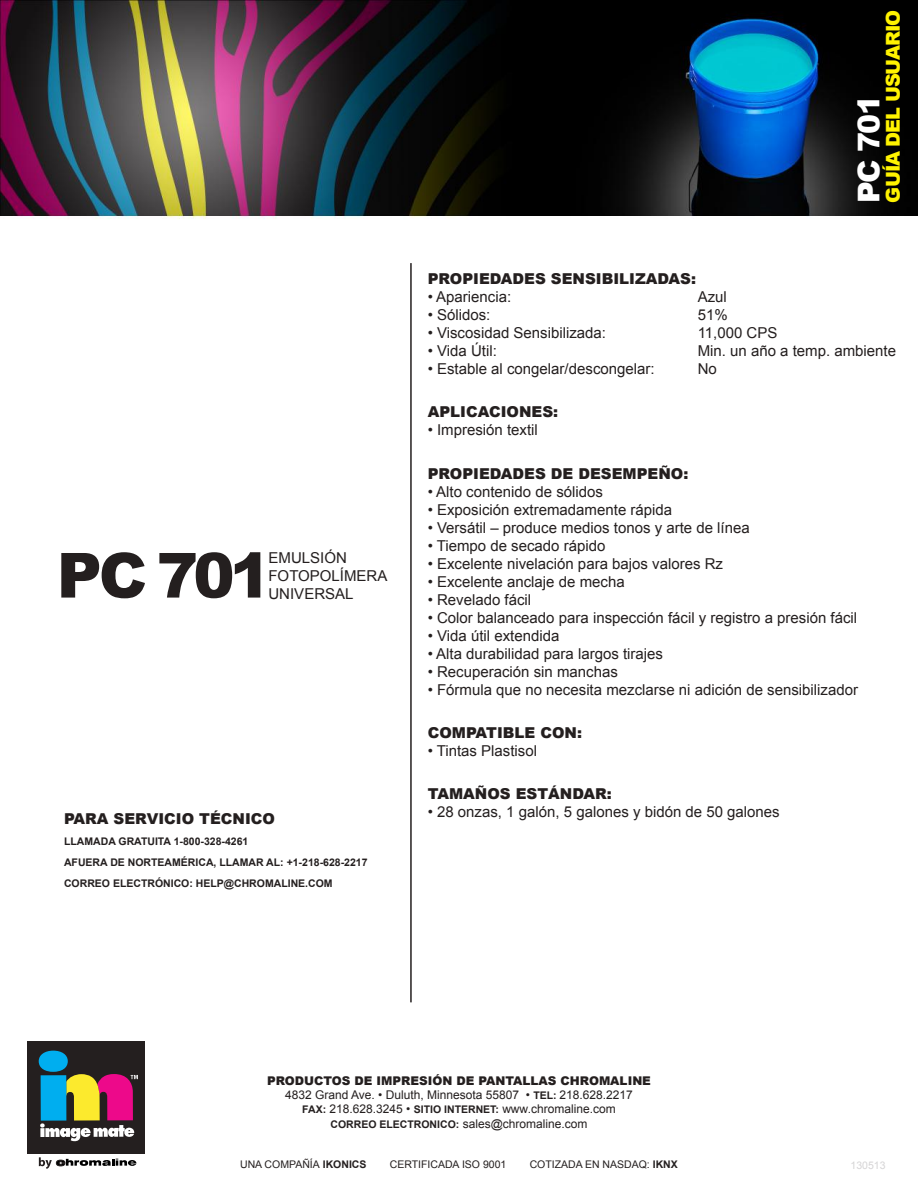
<style>
.page{position:relative;width:918px;height:1188px;background:#fff}
.page>*{position:absolute;margin:0;border:0;box-sizing:border-box;transform-origin:0 0}
.t1{font:900 62.25px "Arial";color:#241f1f}
.t2{font:900 30px "Arial";color:#fff}
.t3{font:900 19.2px "Arial";letter-spacing:-.05em;color:#fff300}
.t4{font:15px/18px "Arial";color:#241f1f}
.t5{font:900 15px "Arial";color:#241f1f}
.t6{font:12px/14.4px "Arial";color:#241f1f;text-align:center}
.t7{font:700 10.5px/21px "Arial";color:#241f1f}
.t8{font:10.5px "Arial";color:#241f1f}
.t9{font:10.5px "Arial";color:#d5d4d5}
.s1{font-weight:900}
.s2{font-weight:700;font-size:10.5px}
.s3{font-weight:700}
</style>
<div class="page">
<img style="left:0;top:0;width:918px;height:1166px">
<div style="left:27px;top:1041px;width:118px;height:113px;background:#241f1f"></div>
<svg style="left:39px;top:1157px;width:97px;height:12px"></svg>
<div style="left:39px;top:1051px;width:29px;height:21px;background:#00aeef;border-radius:50%"></div>
<svg style="left:40px;top:1074px;width:98px;height:67px"></svg>
<hr style="left:410px;top:263px;width:2px;height:739px;background:#241f1f">
<h1 class="t1" style="left:57px;top:530px;width:216px">PC 701</h1>
<p class="t4" style="left:268px;top:549px;width:120px">EMULSIÓN<br>FOTOPOLÍMERA<br>UNIVERSAL</p>
<p class="t5" style="left:64px;top:808px;width:212px">PARA SERVICIO TÉCNICO</p>
<p class="t7" style="left:64px;top:831px;width:305px">LLAMADA GRATUITA 1-800-328-4261<br>AFUERA DE NORTEAMÉRICA, LLAMAR AL: +1-218-628-2217<br>CORREO ELECTRÓNICO: HELP@CHROMALINE.COM</p>
<p class="t3" style="left:879px;top:202px;width:194px;rotate:-90deg">GUÍA DEL USUARIO</p>
<h2 class="t2" style="left:847px;top:203px;width:109px;rotate:-90deg">PC 701</h2>
<p class="t5" style="left:428px;top:268px;width:270px">PROPIEDADES SENSIBILIZADAS:</p>
<p class="t4" style="left:428px;top:288px;width:85px">• Apariencia:</p>
<p class="t4" style="left:698px;top:288px;width:31px">Azul</p>
<p class="t4" style="left:428px;top:306px;width:64px">• Sólidos:</p>
<p class="t4" style="left:698px;top:306px;width:32px">51%</p>
<p class="t4" style="left:428px;top:324px;width:180px">• Viscosidad Sensibilizada:</p>
<p class="t4" style="left:698px;top:324px;width:81px">11,000 CPS</p>
<p class="t4" style="left:428px;top:342px;width:71px">• Vida Útil:</p>
<p class="t4" style="left:698px;top:342px;width:200px">Min. un año a temp. ambiente</p>
<p class="t4" style="left:428px;top:360px;width:229px">• Estable al congelar/descongelar:</p>
<p class="t4" style="left:698px;top:360px;width:21px">No</p>
<p class="t5" style="left:428px;top:401px;width:132px">APLICACIONES:</p>
<p class="t4" style="left:428px;top:421px;width:112px">• Impresión textil</p>
<p class="t5" style="left:428px;top:462px;width:262px">PROPIEDADES DE DESEMPEÑO:</p>
<p class="t4" style="left:428px;top:483px;width:177px">• Alto contenido de sólidos</p>
<p class="t4" style="left:428px;top:501px;width:246px">• Exposición extremadamente rápida</p>
<p class="t4" style="left:428px;top:519px;width:324px">• Versátil – produce medios tonos y arte de línea</p>
<p class="t4" style="left:428px;top:537px;width:179px">• Tiempo de secado rápido</p>
<p class="t4" style="left:428px;top:555px;width:297px">• Excelente nivelación para bajos valores Rz</p>
<p class="t4" style="left:428px;top:573px;width:199px">• Excelente anclaje de mecha</p>
<p class="t4" style="left:428px;top:591px;width:105px">• Revelado fácil</p>
<p class="t4" style="left:428px;top:609px;width:431px">• Color balanceado para inspección fácil y registro a presión fácil</p>
<p class="t4" style="left:428px;top:627px;width:133px">• Vida útil extendida</p>
<p class="t4" style="left:428px;top:645px;width:237px">• Alta durabilidad para largos tirajes</p>
<p class="t4" style="left:428px;top:663px;width:192px">• Recuperación sin manchas</p>
<p class="t4" style="left:428px;top:681px;width:432px">• Fórmula que no necesita mezclarse ni adición de sensibilizador</p>
<p class="t5" style="left:428px;top:722px;width:156px">COMPATIBLE CON:</p>
<p class="t4" style="left:428px;top:742px;width:111px">• Tintas Plastisol</p>
<p class="t5" style="left:428px;top:783px;width:186px">TAMAÑOS ESTÁNDAR:</p>
<p class="t4" style="left:428px;top:803px;width:354px">• 28 onzas, 1 galón, 5 galones y bidón de 50 galones</p>
<p class="t6" style="left:267px;top:1073px;width:385px"><span class="s1">PRODUCTOS DE IMPRESIÓN DE PANTALLAS CHROMALINE </span>4832 Grand Ave. • Duluth, Minnesota 55807 • <span class="s2">TEL:</span> 218.628.2217<br><span class="s2">FAX:</span> 218.628.3245 • <span class="s2">SITIO INTERNET:</span> www.chromaline.com<br><span class="s2">CORREO ELECTRONICO:</span> sales@chromaline.com</p>
<p class="t8" style="left:240px;top:1158px;width:128px">UNA COMPAÑÍA <span class="s3">IKONICS</span></p>
<p class="t8" style="left:390px;top:1158px;width:118px">CERTIFICADA ISO 9001</p>
<p class="t8" style="left:530px;top:1158px;width:150px">COTIZADA EN NASDAQ: <span class="s3">IKNX</span></p>
<p class="t9" style="left:850px;top:1158px;width:37px">130513</p>
</div>
